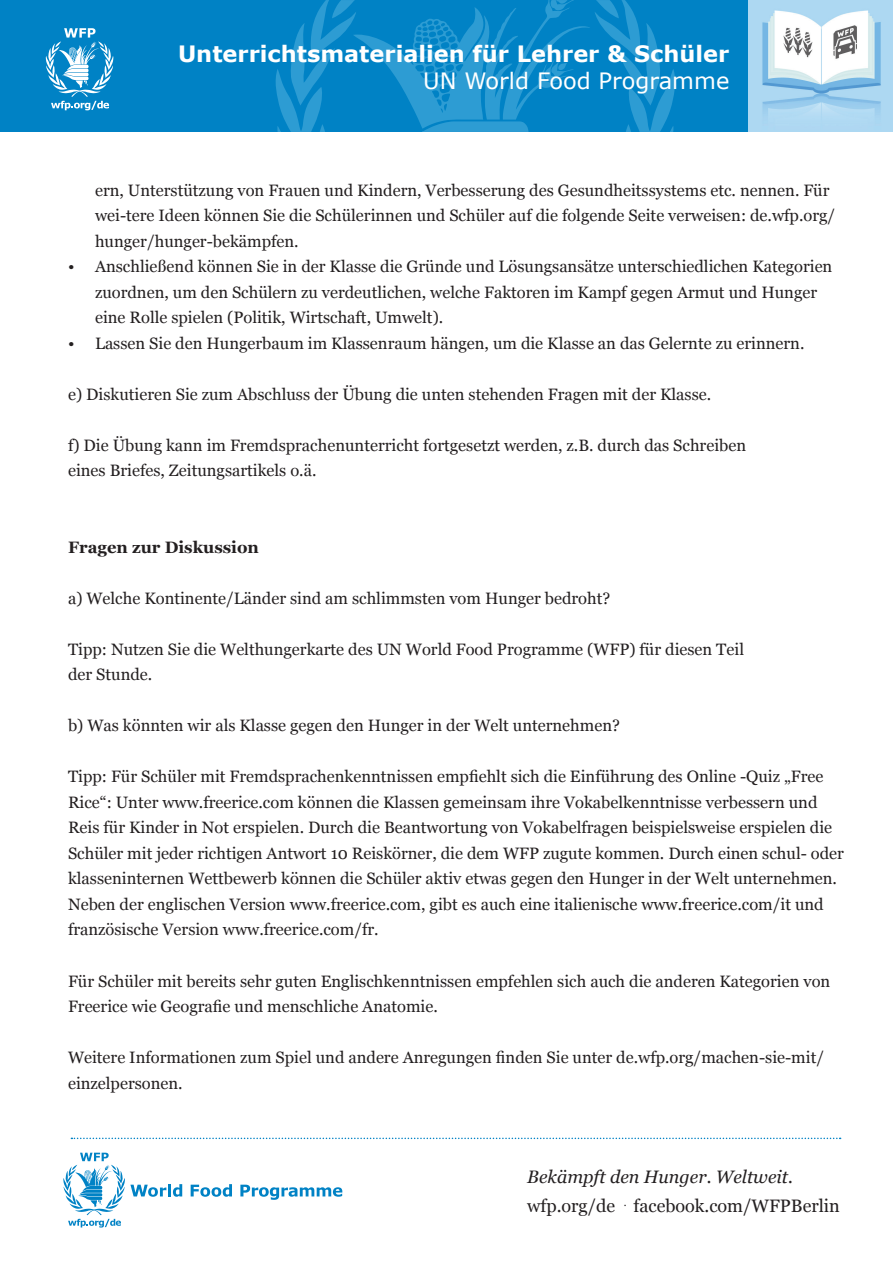
<style>
.page{position:relative;width:893px;height:1263px;background:#fff}
.page>*{position:absolute;margin:0;border:0;box-sizing:border-box;transform-origin:0 0}
.t1{font:700 22.5px "Verdana";color:#fff}
.t2{font:22.5px "Verdana";color:#fff}
.t3{font:18px "Georgia";color:#231f20}
.t4{font:italic 18px "Georgia";color:#231f20}
.t5{font:16.5px/25.5px "Georgia";color:#231f20}
.t6{font:700 16.5px "Georgia";color:#231f20}
</style>
<div class="page">
<div style="left:0;top:0;width:893px;height:132px;background:#0082c5"></div>
<svg style="left:46px;top:28px;width:67px;height:82px"></svg>
<svg style="left:276px;top:0;width:399px;height:132px"></svg>
<svg style="left:191px;top:1184px;width:41px;height:13px"></svg>
<svg style="left:240px;top:1185px;width:102px;height:15px"></svg>
<svg style="left:63px;top:1153px;width:119px;height:74px"></svg>
<svg style="left:71px;top:1137px;width:770px;height:2px"></svg>
<img style="left:748px;top:0;width:145px;height:132px">
<h1 class="t1" style="left:178px;top:38px;width:553px">Unterrichtsmaterialien für Lehrer &amp; Schüler</h1>
<h1 class="t2" style="left:423px;top:65px;width:308px">UN World Food Programme</h1>
<p class="t5" style="left:95px;top:178px;width:742px">ern, Unterstützung von Frauen und Kindern, Verbesserung des Gesundheitssystems etc. nennen. Für wei-tere Ideen können Sie die Schülerinnen und Schüler auf die folgende Seite verweisen: de.wfp.org/ hunger/hunger-bekämpfen.</p>
<p class="t5" style="left:95px;top:254px;width:739px;text-indent:-27px">• Anschließend können Sie in der Klasse die Gründe und Lösungsansätze unterschiedlichen Kategorien zuordnen, um den Schülern zu verdeutlichen, welche Faktoren im Kampf gegen Armut und Hunger eine Rolle spielen (Politik, Wirtschaft, Umwelt).</p>
<p class="t5" style="left:68px;top:331px;width:738px">• Lassen Sie den Hungerbaum im Klassenraum hängen, um die Klasse an das Gelernte zu erinnern.</p>
<p class="t5" style="left:68px;top:382px;width:645px">e) Diskutieren Sie zum Abschluss der Übung die unten stehenden Fragen mit der Klasse.</p>
<p class="t5" style="left:68px;top:433px;width:680px">f) Die Übung kann im Fremdsprachenunterricht fortgesetzt werden, z.B. durch das Schreiben eines Briefes, Zeitungsartikels o.ä.</p>
<p class="t6" style="left:68px;top:536px;width:192px">Fragen zur Diskussion</p>
<p class="t5" style="left:68px;top:586px;width:544px">a) Welche Kontinente/Länder sind am schlimmsten vom Hunger bedroht?</p>
<p class="t5" style="left:68px;top:637px;width:677px">Tipp: Nutzen Sie die Welthungerkarte des UN World Food Programme (WFP) für diesen Teil der Stunde.</p>
<p class="t5" style="left:68px;top:713px;width:553px">b) Was könnten wir als Klasse gegen den Hunger in der Welt unternehmen?</p>
<p class="t5" style="left:68px;top:764px;width:777px">Tipp: Für Schüler mit Fremdsprachenkenntnissen empfiehlt sich die Einführung des Online -Quiz „Free Rice“: Unter www.freerice.com können die Klassen gemeinsam ihre Vokabelkenntnisse verbessern und Reis für Kinder in Not erspielen. Durch die Beantwortung von Vokabelfragen beispielsweise erspielen die Schüler mit jeder richtigen Antwort 10 Reiskörner, die dem WFP zugute kommen. Durch einen schul- oder klasseninternen Wettbewerb können die Schüler aktiv etwas gegen den Hunger in der Welt unternehmen.<br>Neben der englischen Version www.freerice.com, gibt es auch eine italienische www.freerice.com/it und französische Version www.freerice.com/fr.</p>
<p class="t5" style="left:68px;top:968px;width:764px">Für Schüler mit bereits sehr guten Englischkenntnissen empfehlen sich auch die anderen Kategorien von<br>Freerice wie Geografie und menschliche Anatomie.</p>
<p class="t5" style="left:68px;top:1045px;width:758px">Weitere Informationen zum Spiel und andere Anregungen finden Sie unter de.wfp.org/machen-sie-mit/ einzelpersonen.</p>
<p class="t4" style="left:527px;top:1165px;width:267px">Bekämpft den Hunger. Weltweit.</p>
<p class="t3" style="left:527px;top:1194px;width:314px">wfp.org/de <sup>.</sup> facebook.com/WFPBerlin</p>
</div>
